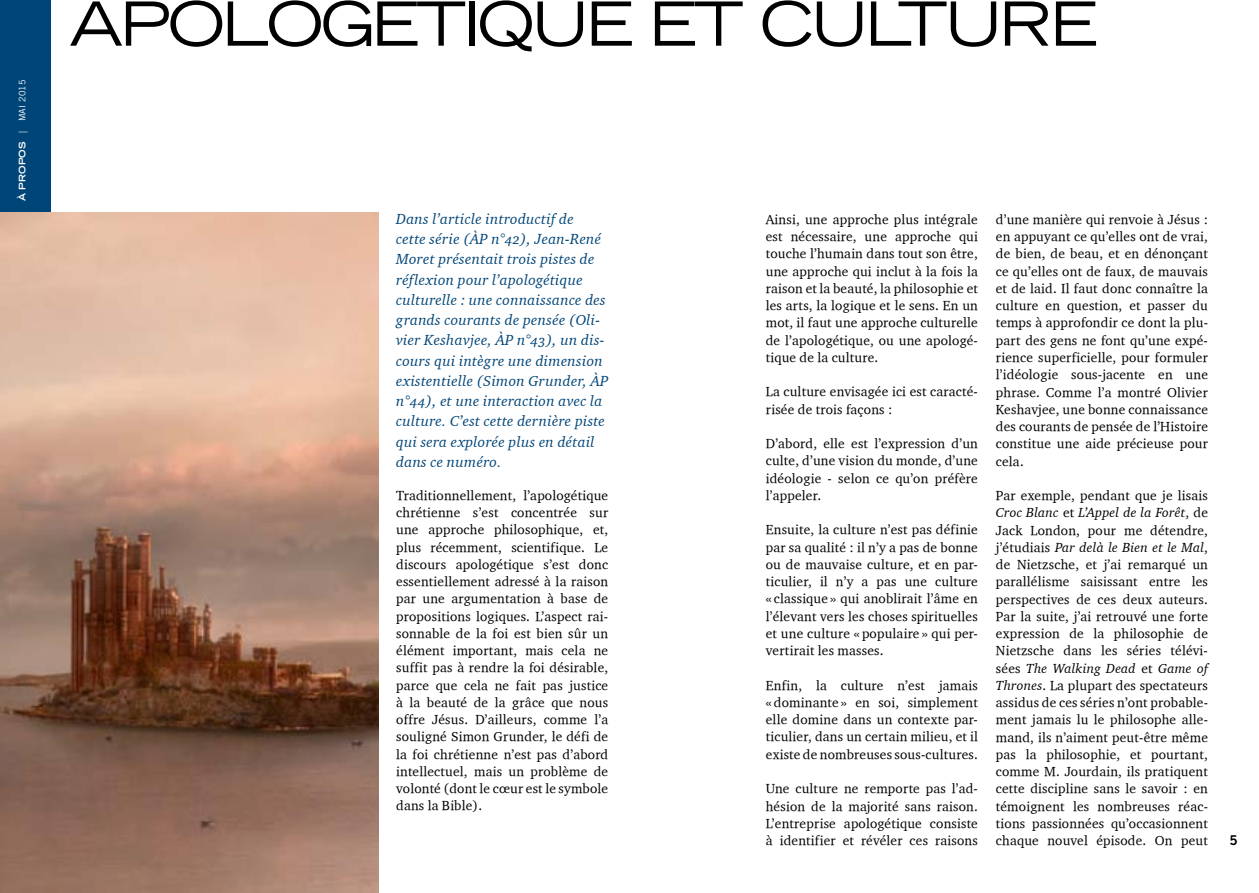
<style>
.page{position:relative;width:1259px;height:893px;background:#fff}
.page>*{position:absolute;margin:0;border:0;box-sizing:border-box;transform-origin:0 0}
.t1{font:expanded 60.75px "Trade Gothic LH";letter-spacing:-.05em;color:#000}
.t2{font:15px/20.2px "Charter OSITCTT Italic";letter-spacing:.02em;color:#004578}
.t3{font:13.5px/17.2px "Charter OSITCTT";letter-spacing:.015em;color:#000;text-align:justify}
.t4{font:13.5px "Charter OSITCTT Italic";letter-spacing:.015em;color:#000}
.t5{font:13.5px "Trade Gothic Bold Two";color:#000}
.t6{font:700 expanded 9px "Trade Gothic LH";letter-spacing:.01em;color:#fff}
.s1{font-weight:400}
.s2{font-family:"Trade Gothic";font-weight:400;font-stretch:normal}
.s3{font-family:"Charter OSITCTT"}
.s4{font-family:"Charter OSITCTT Italic"}
</style>
<div class="page">
<div style="left:0;top:0;width:51px;height:213px;background:#004578"></div>
<img style="left:0;top:213px;width:378px;height:680px">
<p class="t6" style="left:16px;top:201px;width:123px;rotate:-90deg">à propos <span class="s1">|</span> <span class="s2">MAI 2015</span></p>
<h1 class="t1" style="left:69px;top:-16px;width:1029px">APOLOGÉTIQUE ET CULTURE</h1>
<p class="t2" style="left:396px;top:208px;width:213px">Dans l’article introductif de<br>cette série (ÀP n°42), Jean-René<br>Moret présentait trois pistes de réflexion pour l’apologétique culturelle : une connaissance des grands courants de pensée (Oli&shy;vier Keshavjee, ÀP n°43), un dis&shy;cours qui intègre une dimension existentielle (Simon Grunder, ÀP n°44), et une interaction avec la culture. C’est cette dernière piste qui sera explorée plus en détail dans ce numéro.</p>
<p class="t3" style="left:396px;top:486px;width:213px">Traditionnellement, l’apologétique chrétienne s’est concentrée sur une approche philosophique, et, plus récemment, scientifique. Le discours apologétique s’est donc essentiellement adressé à la raison par une argumentation à base de propositions logiques. L’aspect rai&shy;sonnable de la foi est bien sûr un élément important, mais cela ne suffit pas à rendre la foi désirable, parce que cela ne fait pas justice à la beauté de la grâce que nous offre Jésus. D’ailleurs, comme l’a souligné Simon Grunder, le défi de la foi chrétienne n’est pas d’abord intellectuel, mais un problème de volonté (dont le cœur est le symbole dans la Bible).</p>
<p class="t3" style="left:766px;top:210px;width:214px">Ainsi, une approche plus intégrale est nécessaire, une approche qui touche l’humain dans tout son être, une approche qui inclut à la fois la raison et la beauté, la philosophie et les arts, la logique et le sens. En un mot, il faut une approche culturelle de l’apologétique, ou une apologé&shy;tique de la culture.</p>
<p class="t3" style="left:766px;top:383px;width:214px">La culture envisagée ici est caracté&shy;risée de trois façons :</p>
<p class="t3" style="left:766px;top:435px;width:214px">D’abord, elle est l’expression d’un culte, d’une vision du monde, d’une idéologie - selon ce qu’on préfère l’appeler.</p>
<p class="t3" style="left:766px;top:521px;width:214px">Ensuite, la culture n’est pas définie par sa qualité : il n’y a pas de bonne ou de mauvaise culture, et en par&shy;ticulier, il n’y a pas une culture « classique » qui anoblirait l’âme en l’élevant vers les choses spirituelles et une culture « populaire » qui per&shy;vertirait les masses.</p>
<p class="t3" style="left:766px;top:676px;width:214px">Enfin, la culture n’est jamais « dominante » en soi, simplement elle domine dans un contexte par&shy;ticulier, dans un certain milieu, et il existe de nombreuses sous-cultures.</p>
<p class="t3" style="left:766px;top:780px;width:214px">Une culture ne remporte pas l’ad&shy;hésion de la majorité sans raison.<br>L’entreprise apologétique consiste à identifier et révéler ces raisons</p>
<p class="t3" style="left:996px;top:210px;width:214px">d’une manière qui renvoie à Jésus : en appuyant ce qu’elles ont de vrai, de bien, de beau, et en dénonçant ce qu’elles ont de faux, de mauvais et de laid. Il faut donc connaître la culture en question, et passer du temps à approfondir ce dont la plu&shy;part des gens ne font qu’une expé&shy;rience superficielle, pour formuler l’idéologie sous-jacente en une phrase. Comme l’a montré Olivier Keshavjee, une bonne connaissance des courants de pensée de l’Histoire constitue une aide précieuse pour cela.</p>
<p class="t3" style="left:996px;top:486px;width:214px">Par exemple, pendant que je lisais</p>
<p class="t4" style="left:996px;top:504px;width:214px">Croc Blanc <span class="s3">et</span> L’Appel de la Forêt<span class="s3">, de</span></p>
<p class="t3" style="left:996px;top:521px;width:213px">Jack London, pour me détendre,</p>
<p class="t4" style="left:996px;top:539px;width:214px"><span class="s3">j’étudiais</span> Par delà le Bien et le Mal<span class="s3">,</span></p>
<p class="t3" style="left:996px;top:555px;width:214px">de Nietzsche, et j’ai remarqué un parallélisme saisissant entre les perspectives de ces deux auteurs.<br>Par la suite, j’ai retrouvé une forte expression de la philosophie de Nietzsche dans les séries télévi-</p>
<p class="t4" style="left:996px;top:660px;width:213px"><span class="s3">sées</span> The Walking Dead <span class="s3">et</span> Game of</p>
<p class="t3" style="left:996px;top:676px;width:214px"><span class="s4">Thrones</span>. La plupart des spectateurs assidus de ces séries n’ont probable&shy;ment jamais lu le philosophe alle&shy;mand, ils n’aiment peut-être même pas la philosophie, et pourtant, comme M. Jourdain, ils pratiquent cette discipline sans le savoir : en témoignent les nombreuses réac&shy;tions passionnées qu’occasionnent chaque nouvel épisode. On peut</p>
<p class="t5" style="left:1229px;top:832px;width:10px">5</p>
</div>
